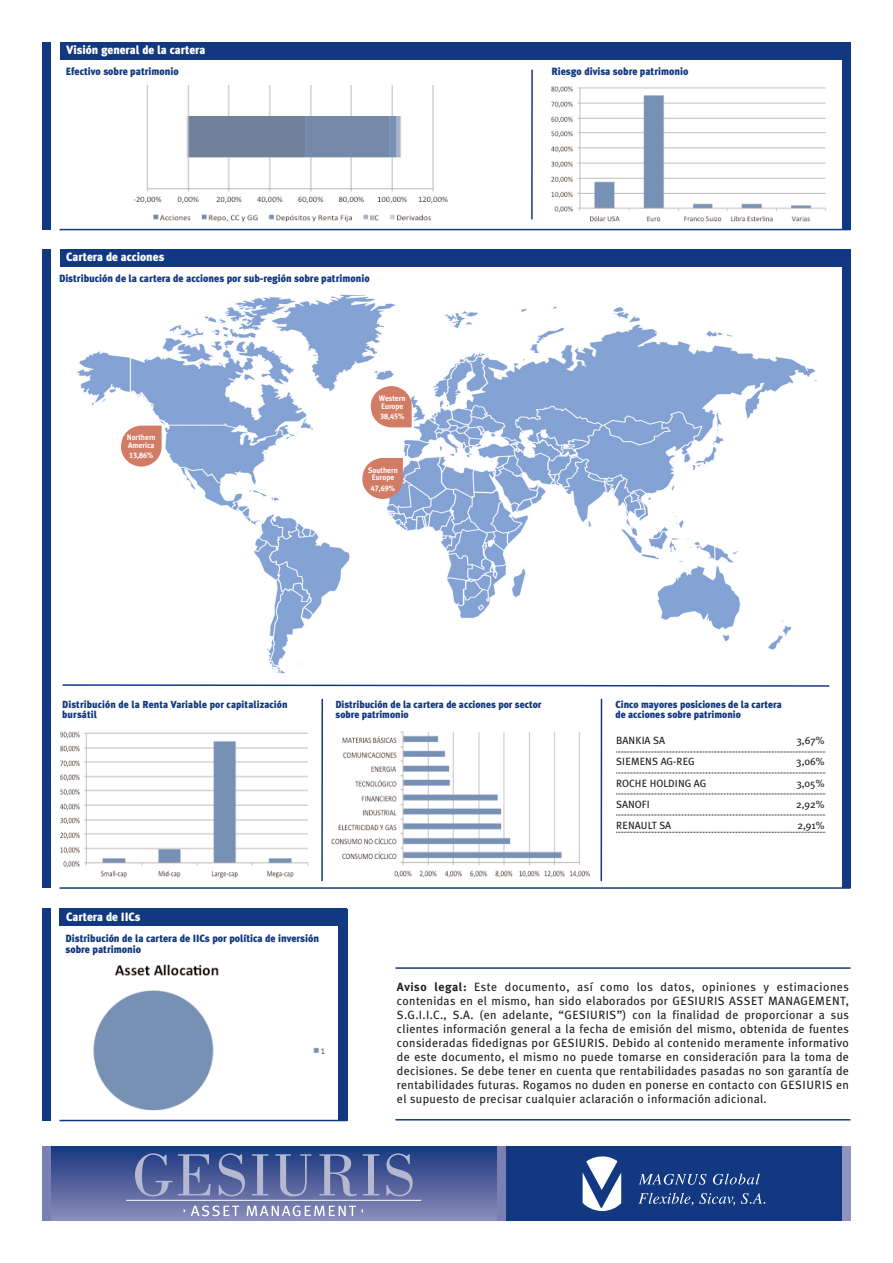
<style>
.page{position:relative;width:893px;height:1263px;background:#fff}
.page>*{position:absolute;margin:0;border:0;box-sizing:border-box;transform-origin:0 0}
.t1{font:12px/14px "Meta Plus";letter-spacing:.025em;color:#231f20;text-align:justify}
.t2{font:900 12px "Meta Plus";color:#fff;scale:.95 1}
.t3{font:900 10.5px/10.5px "Meta Plus";color:#113880;scale:.95 1}
.t4{font:10.5px "Meta Plus";color:#231f20}
.t5{font:900 10.2px/10.5px "Meta Plus";color:#113880;scale:.95 1}
.t6{font:700 7.95px/7.5px "Meta Plus";color:#fff;scale:.95 1}
.t7{font:7.95px "Meta Plus Bold Caps";color:#fff;scale:.95 1}
.s1{font-weight:700}
</style>
<div class="page">
<img style="left:551px;top:86px;width:276px;height:136px">
<img style="left:133px;top:85px;width:315px;height:137px">
<hr style="left:60px;top:229px;width:790px;height:1px;background:#113880">
<div style="left:60px;top:43px;width:790px;height:17px;background:#113880"></div>
<hr style="left:531px;top:70px;width:2px;height:149px;background:#113880">
<img style="left:93px;top:964px;width:232px;height:147px">
<div style="left:43px;top:43px;width:8px;height:187px;background:#113880"></div>
<div style="left:842px;top:43px;width:8px;height:187px;background:#113880"></div>
<hr style="left:60px;top:1120px;width:287px;height:1px;background:#113880">
<div style="left:60px;top:909px;width:287px;height:17px;background:#113880"></div>
<div style="left:43px;top:908px;width:8px;height:212px;background:#113880"></div>
<div style="left:338px;top:909px;width:10px;height:211px;background:#113880"></div>
<img style="left:60px;top:731px;width:249px;height:147px">
<img style="left:77px;top:294px;width:740px;height:380px">
<div style="left:60px;top:249px;width:790px;height:17px;background:#113880"></div>
<div style="left:43px;top:249px;width:8px;height:639px;background:#113880"></div>
<img style="left:331px;top:731px;width:259px;height:147px">
<hr style="left:321px;top:699px;width:2px;height:182px;background:#113880">
<svg style="left:62px;top:684px;width:768px;height:3px"></svg>
<hr style="left:600px;top:699px;width:2px;height:182px;background:#113880">
<svg style="left:121px;top:426px;width:41px;height:41px"></svg>
<svg style="left:362px;top:458px;width:41px;height:41px;background:#d38d7c"></svg>
<div style="left:842px;top:249px;width:8px;height:639px;background:#113880"></div>
<hr style="left:60px;top:887px;width:790px;height:2px;background:#113880">
<svg style="left:616px;top:752px;width:209px;height:1px"></svg>
<svg style="left:616px;top:773px;width:209px;height:1px"></svg>
<svg style="left:616px;top:794px;width:209px;height:1px"></svg>
<svg style="left:616px;top:815px;width:209px;height:1px"></svg>
<svg style="left:616px;top:832px;width:209px;height:1px"></svg>
<div style="left:43px;top:1146px;width:807px;height:74px;background:#113880"></div>
<div style="left:43px;top:1146px;width:459px;height:74px;background:linear-gradient(to bottom,#17367f,#8a8ab8)"></div>
<svg style="left:135px;top:1153px;width:37px;height:43px;background:#5e6da2"></svg>
<svg style="left:178px;top:1154px;width:33px;height:41px"></svg>
<svg style="left:219px;top:1153px;width:26px;height:43px"></svg>
<svg style="left:252px;top:1154px;width:16px;height:41px"></svg>
<svg style="left:275px;top:1154px;width:36px;height:42px;background:#5f6ea2"></svg>
<svg style="left:319px;top:1154px;width:38px;height:42px;background:#6b78a8"></svg>
<svg style="left:363px;top:1154px;width:16px;height:41px"></svg>
<svg style="left:386px;top:1153px;width:27px;height:43px"></svg>
<hr style="left:126px;top:1200px;width:295px;height:1px;background:#fff">
<svg style="left:184px;top:1205px;width:55px;height:11px"></svg>
<svg style="left:247px;top:1205px;width:116px;height:11px"></svg>
<div style="left:842px;top:1146px;width:8px;height:74px;background:#8f94be"></div>
<div style="left:497px;top:1146px;width:9px;height:74px;background:#7a81b2"></div>
<div style="left:43px;top:1146px;width:8px;height:74px;background:#7a81b2"></div>
<svg style="left:639px;top:1174px;width:67px;height:11px"></svg>
<svg style="left:713px;top:1173px;width:47px;height:12px"></svg>
<svg style="left:638px;top:1193px;width:55px;height:12px"></svg>
<svg style="left:699px;top:1193px;width:36px;height:12px"></svg>
<svg style="left:741px;top:1193px;width:24px;height:11px"></svg>
<svg style="left:583px;top:1156px;width:38px;height:55px"></svg>
<svg style="left:371px;top:386px;width:41px;height:41px;background:#d8907d"></svg>
<hr style="left:395px;top:1119px;width:455px;height:1px;background:#113880">
<hr style="left:395px;top:967px;width:455px;height:2px;background:#113880">
<p class="t2" style="left:66px;top:43px;width:148px">Visión general de la cartera</p>
<p class="t3" style="left:66px;top:66px;width:120px">Efectivo sobre patrimonio</p>
<p class="t3" style="left:551px;top:66px;width:146px">Riesgo divisa sobre patrimonio</p>
<p class="t2" style="left:66px;top:250px;width:105px">Cartera de acciones</p>
<p class="t3" style="left:59px;top:273px;width:328px">Distribución de la cartera de acciones por sub-región sobre patrimonio</p>
<p class="t6" style="left:127px;top:434px;width:32px">Northern<br>America</p>
<p class="t7" style="left:129px;top:451px;width:27px">13,86%</p>
<p class="t6" style="left:379px;top:394px;width:29px">Western<br>Europe</p>
<p class="t7" style="left:380px;top:412px;width:27px">38,45%</p>
<p class="t6" style="left:368px;top:466px;width:33px;text-align:center">Southern<br>Europe</p>
<p class="t7" style="left:371px;top:483px;width:27px">47,69%</p>
<p class="t5" style="left:62px;top:699px;width:239px">Distribución de la Renta Variable por capitalización bursátil</p>
<p class="t5" style="left:335px;top:699px;width:218px">Distribución de la cartera de acciones por sector sobre patrimonio</p>
<p class="t5" style="left:616px;top:699px;width:176px">Cinco mayores posiciones de la cartera de acciones sobre patrimonio</p>
<p class="t4" style="left:616px;top:735px;width:50px">BANKIA SA</p>
<p class="t4" style="left:796px;top:735px;width:30px">3,67%</p>
<p class="t4" style="left:616px;top:756px;width:80px">SIEMENS AG-REG</p>
<p class="t4" style="left:796px;top:756px;width:30px">3,06%</p>
<p class="t4" style="left:616px;top:777px;width:92px">ROCHE HOLDING AG</p>
<p class="t4" style="left:796px;top:777px;width:30px">3,05%</p>
<p class="t4" style="left:616px;top:798px;width:35px">SANOFI</p>
<p class="t4" style="left:796px;top:798px;width:30px">2,92%</p>
<p class="t4" style="left:616px;top:819px;width:57px">RENAULT SA</p>
<p class="t4" style="left:797px;top:819px;width:29px">2,91%</p>
<p class="t2" style="left:66px;top:909px;width:80px">Cartera de IICs</p>
<p class="t3" style="left:66px;top:933px;width:268px">Distribución de la cartera de IICs por política de inversión sobre patrimonio</p>
<p class="t1" style="left:397px;top:980px;width:453px"><span class="s1">Aviso legal:</span> Este documento, así como los datos, opiniones y estimaciones contenidas en el mismo, han sido elaborados por GESIURIS ASSET MANAGEMENT, S.G.I.I.C., S.A. (en adelante, “GESIURIS”) con la finalidad de proporcionar a sus clientes información general a la fecha de emisión del mismo, obtenida de fuentes consideradas fidedignas por GESIURIS. Debido al contenido meramente informativo de este documento, el mismo no puede tomarse en consideración para la toma de decisiones. Se debe tener en cuenta que rentabilidades pasadas no son garantía de rentabilidades futuras. Rogamos no duden en ponerse en contacto con GESIURIS en el supuesto de precisar cualquier aclaración o información adicional.</p>
</div>
